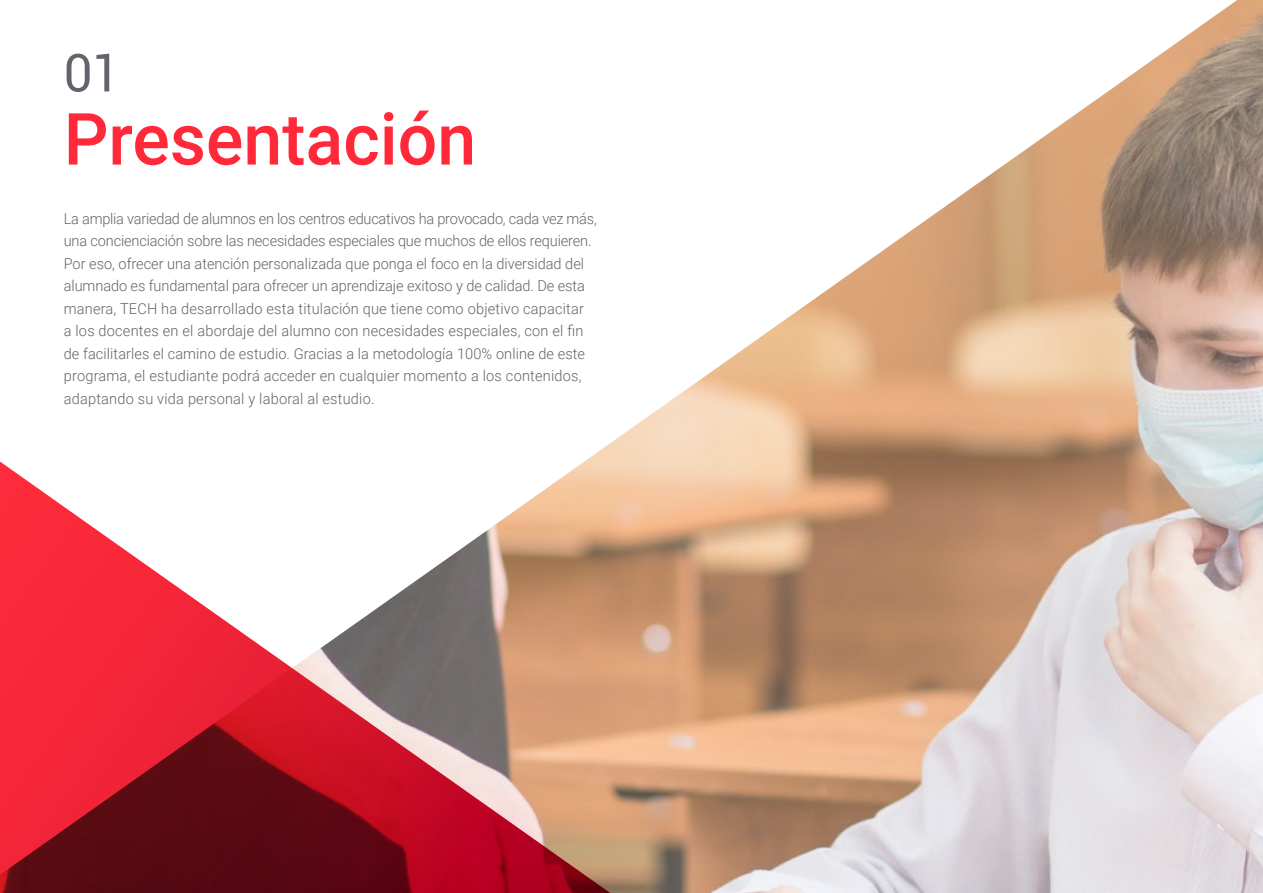
<style>
.page{position:relative;width:1263px;height:893px;background:#fff}
.page>*{position:absolute;margin:0;border:0;box-sizing:border-box;transform-origin:0 0}
.t1{font:500 72px "Roboto";color:#ff293a}
.t2{font:52.5px "Roboto";color:#61646a}
.t3{font:300 15px/22.5px "Roboto";letter-spacing:.005em;color:#61646a}
</style>
<div class="page">
<img style="left:607px;top:0;width:656px;height:893px">
<svg style="left:0;top:446px;width:640px;height:447px"></svg>
<h2 class="t2" style="left:64px;top:36px;width:58px">01</h2>
<h1 class="t1" style="left:64px;top:89px;width:414px">Presentación</h1>
<p class="t3" style="left:64px;top:207px;width:534px">La amplia variedad de alumnos en los centros educativos ha provocado, cada vez más, una concienciación sobre las necesidades especiales que muchos de ellos requieren.<br>Por eso, ofrecer una atención personalizada que ponga el foco en la diversidad del alumnado es fundamental para ofrecer un aprendizaje exitoso y de calidad. De esta manera, TECH ha desarrollado esta titulación que tiene como objetivo capacitar<br>a los docentes en el abordaje del alumno con necesidades especiales, con el fin de facilitarles el camino de estudio. Gracias a la metodología 100% online de este programa, el estudiante podrá acceder en cualquier momento a los contenidos, adaptando su vida personal y laboral al estudio.</p>
</div>
